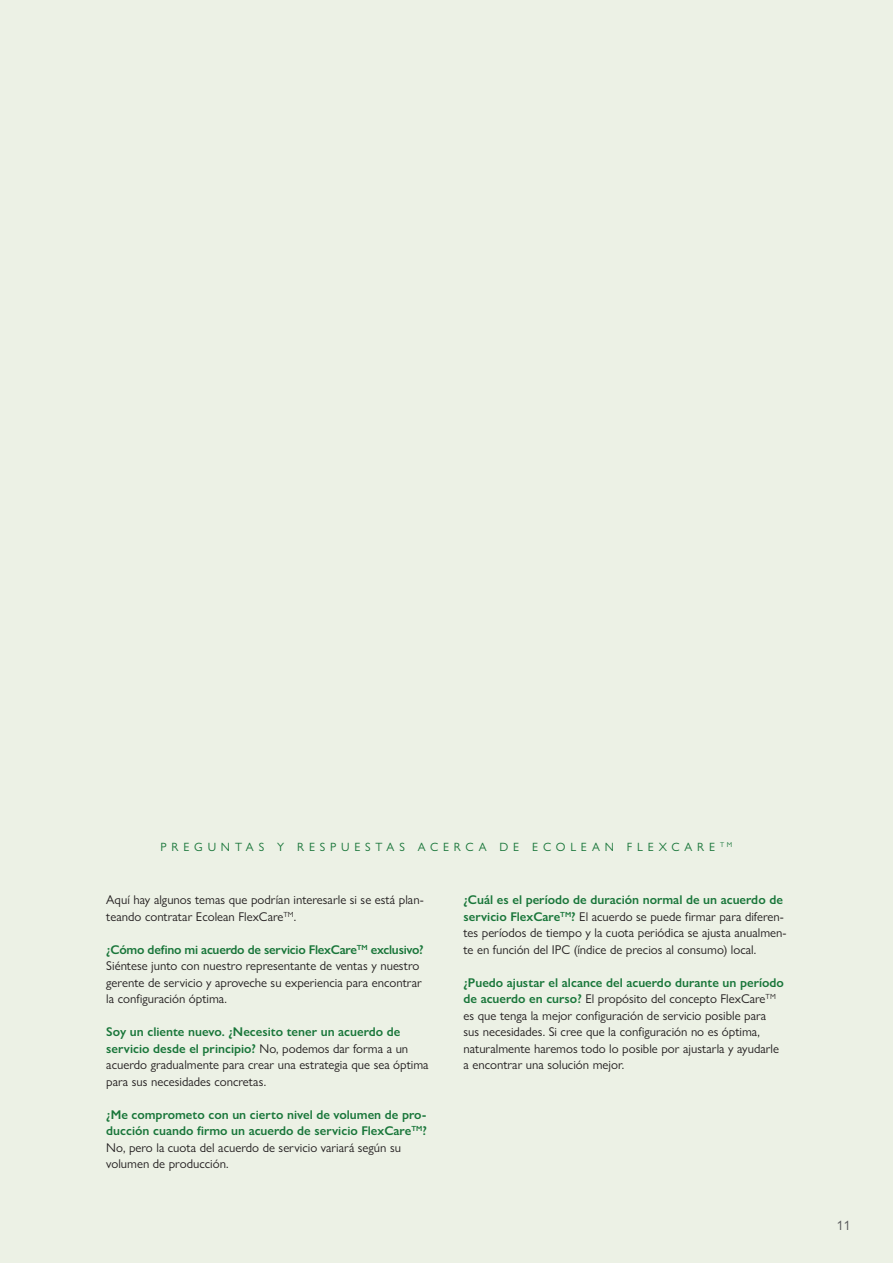
<style>
.page{position:relative;width:893px;height:1263px;background:#ecf1e5}
.page>*{position:absolute;margin:0;border:0;box-sizing:border-box;transform-origin:0 0}
.t1{font:13.5px "Gill Sans Nova";color:#57585a}
.t2{font:12.75px/16.5px "Gill Sans Nova";color:#231f20}
.t3{font:600 12.75px/16.5px "Gill Sans Nova";color:#19763a}
.t4{font:600 12.75px "Gill Sans Nova";letter-spacing:-.02em;color:#19763a}
.t5{font:12px "Gill Sans Nova";letter-spacing:.4em;color:#19763a}
.s1{font-weight:600;color:#19763a}
.s2{font-weight:400;color:#231f20}
</style>
<div class="page">
<p class="t5" style="left:161px;top:839px;width:573px">PREGUNTAS Y RESPUESTAS ACERCA DE ECOLEAN FLEXCARE <sup>TM</sup></p>
<p class="t2" style="left:106px;top:892px;width:319px">Aquí hay algunos temas que podrían interesarle si se está plan&shy;teando contratar Ecolean FlexCare<sup>TM</sup>.</p>
<p class="t4" style="left:106px;top:942px;width:319px">¿Cómo defino mi acuerdo de servicio FlexCare<sup>TM</sup> exclusivo?</p>
<p class="t2" style="left:106px;top:958px;width:317px">Siéntese junto con nuestro representante de ventas y nuestro gerente de servicio y aproveche su experiencia para encontrar la configuración óptima.</p>
<p class="t2" style="left:106px;top:1024px;width:324px"><span class="s1">Soy un cliente nuevo. ¿Necesito tener un acuerdo de servicio desde el principio?</span> No, podemos dar forma a un acuerdo gradualmente para crear una estrategia que sea óptima para sus necesidades concretas.</p>
<p class="t3" style="left:106px;top:1106px;width:322px">¿Me comprometo con un cierto nivel de volumen de pro&shy;ducción cuando firmo un acuerdo de servicio FlexCare<sup>TM</sup>?<br><span class="s2">No, pero la cuota del acuerdo de servicio variará según su volumen de producción.</span></p>
<p class="t2" style="left:463px;top:892px;width:325px"><span class="s1">¿Cuál es el período de duración normal de un acuerdo de servicio FlexCare</span><sup>TM</sup><span class="s1">?</span> El acuerdo se puede firmar para diferen&shy;tes períodos de tiempo y la cuota periódica se ajusta anualmen&shy;te en función del IPC (índice de precios al consumo) local.</p>
<p class="t2" style="left:463px;top:974px;width:322px"><span class="s1">¿Puedo ajustar el alcance del acuerdo durante un período de acuerdo en curso?</span> El propósito del concepto FlexCare<sup>TM </sup>es que tenga la mejor configuración de servicio posible para sus necesidades. Si cree que la configuración no es óptima, naturalmente haremos todo lo posible por ajustarla y ayudarle a encontrar una solución mejor.</p>
<p class="t1" style="left:837px;top:1217px;width:15px">11</p>
</div>
